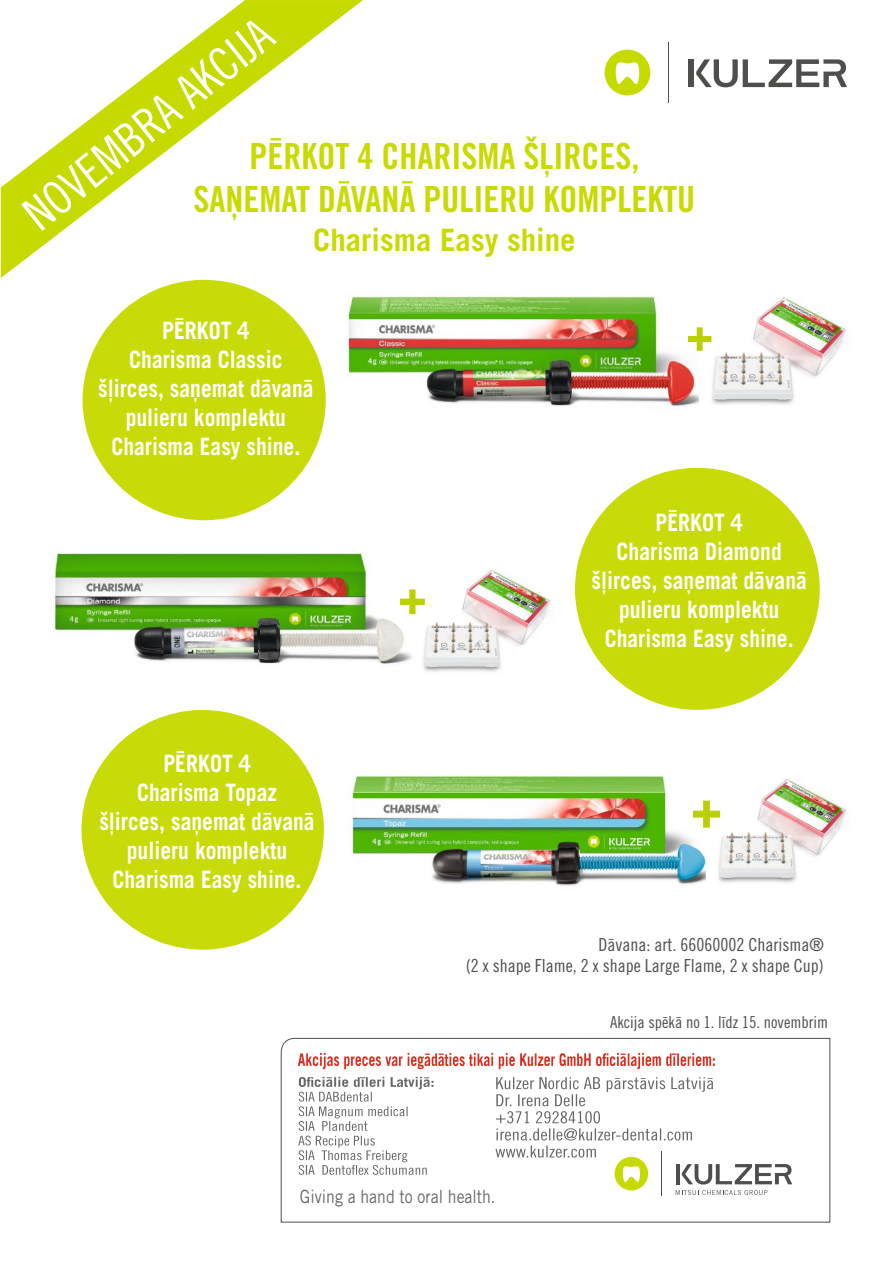
<style>
.page{position:relative;width:893px;height:1263px;background:#fff}
.page>*{position:absolute;margin:0;border:0;box-sizing:border-box;transform-origin:0 0}
.t1{font:46.8px "Trade Gothic LT Com Cn 18";color:#fff}
.t2{font:36px/43.7px "Trade Gothic LT Com Bd Cn 20";color:#c8da00;text-align:center}
.t3{font:700 30.9px "Trade Gothic LT Com";color:#c8da00}
.t4{font:700 24px/29.1px "Trade Gothic LT Com";color:#fff;text-align:center;scale:.9 1}
.t5{font:18.15px "Trade Gothic LT Com";color:#676767;scale:.87 1}
.t6{font:18px/21.9px "Trade Gothic LT Com Cn 18";color:#4e4e4d;text-align:right}
.t7{font:16.5px "Trade Gothic LT Com Cn 18";color:#4e4e4d}
</style>
<div class="page">
<img style="left:423px;top:570px;width:128px;height:102px">
<img style="left:346px;top:296px;width:353px;height:111px">
<img style="left:711px;top:297px;width:135px;height:108px">
<img style="left:582px;top:357px;width:76px;height:50px">
<svg style="left:688px;top:327px;width:23px;height:24px"></svg>
<svg style="left:1px;top:0;width:362px;height:278px"></svg>
<hr style="left:669px;top:43px;width:1px;height:60px;background:#4e4e4d">
<div style="left:688px;top:59px;width:5px;height:28px;background:#4e4e4d"></div>
<svg style="left:696px;top:59px;width:151px;height:28px"></svg>
<div style="left:604px;top:50px;width:46px;height:45px;background:#c7da00;border-radius:50%"></div>
<svg style="left:615px;top:62px;width:25px;height:22px"></svg>
<svg style="left:281px;top:1038px;width:549px;height:184px"></svg>
<svg style="left:83px;top:280px;width:243px;height:240px;fill:#c8db08"></svg>
<svg style="left:575px;top:468px;width:245px;height:242px;fill:#c8db08"></svg>
<svg style="left:81px;top:710px;width:243px;height:240px;fill:#c8db08"></svg>
<img style="left:52px;top:553px;width:364px;height:111px">
<img style="left:440px;top:576px;width:65px;height:43px">
<svg style="left:400px;top:589px;width:25px;height:25px"></svg>
<img style="left:351px;top:775px;width:356px;height:111px">
<img style="left:707px;top:779px;width:123px;height:104px">
<img style="left:776px;top:795px;width:71px;height:47px">
<svg style="left:693px;top:801px;width:27px;height:27px"></svg>
<h1 class="t1" style="left:19px;top:207px;width:306px;rotate:-39deg">NOVEMBRA AKCIJA</h1>
<h2 class="t2" style="left:193px;top:137px;width:503px">PĒRKOT 4 CHARISMA ŠĻIRCES,<br>SAŅEMAT DĀVANĀ PULIERU KOMPLEKTU</h2>
<p class="t3" style="left:313px;top:229px;width:264px">Charisma Easy shine</p>
<p class="t4" style="left:98px;top:318px;width:241px">PĒRKOT 4<br>Charisma Classic šļirces, saņemat dāvanā pulieru komplektu<br>Charisma Easy shine.</p>
<p class="t4" style="left:99px;top:751px;width:241px">PĒRKOT 4<br>Charisma Topaz<br>šļirces, saņemat dāvanā pulieru komplektu<br>Charisma Easy shine.</p>
<p class="t4" style="left:591px;top:510px;width:241px">PĒRKOT 4<br>Charisma Diamond šļirces, saņemat dāvanā pulieru komplektu<br>Charisma Easy shine.</p>
<p class="t6" style="left:466px;top:934px;width:359px">Dāvana: art. 66060002 Charisma®<br>(2 x shape Flame, 2 x shape Large Flame, 2 x shape Cup)</p>
<p class="t7" style="left:610px;top:1016px;width:220px">Akcija spēkā no 1. līdz 15. novembrim</p>
<p class="t5" style="left:300px;top:1190px;width:227px">Giving a hand to oral health.</p>
</div>
